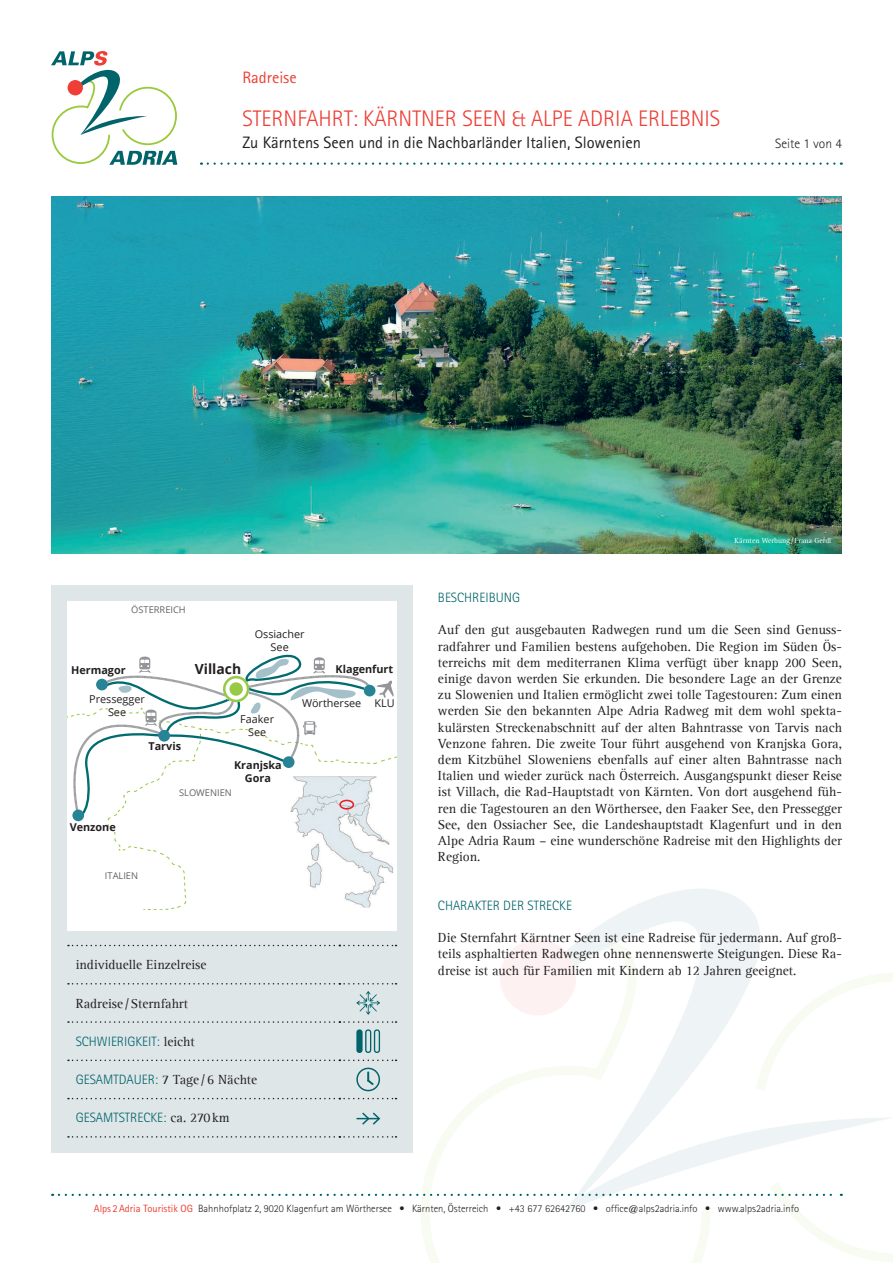
<style>
.page{position:relative;width:893px;height:1263px;background:#fff}
.page>*{position:absolute;margin:0;border:0;box-sizing:border-box;transform-origin:0 0}
.t1{font:300 22.5px "Rotis Sans Serif Std";color:#ee3e35}
.t2{font:16.5px "Rotis Sans Serif Std";color:#231f20}
.t3{font:16.5px "Rotis Sans Serif Std";color:#ee3e35}
.t4{font:700 13.95px "Open Sans";color:#231f20}
.t5{font:13.5px/16.2px "Agfa Rotis Serif";color:#231f20;text-align:justify}
.t6{font:300 13.5px "Rotis Sans Serif Std";color:#00646a}
.t7{font:300 13.5px "Rotis Sans Serif Std";color:#231f20}
.t8{font:10.8px/13px "Open Sans";color:#231f20;text-align:center}
.t9{font:700 10.8px/13px "Open Sans";color:#231f20;text-align:center}
.t10{font:300 10.5px "Rotis Sans Serif Std";color:#231f20}
.t11{font:9.3px "Open Sans";color:#636366}
.t12{font:7.5px "Agfa Rotis Serif";color:#fff}
.s1{font-family:"Agfa Rotis Serif";font-weight:400;color:#231f20}
.s2{font-family:"Rotis Sans Serif Std";font-weight:300;color:#00646a}
.s3{font-weight:400;color:#ee3e35}
</style>
<div class="page">
<svg style="left:421px;top:973px;width:472px;height:290px"></svg>
<svg style="left:519px;top:889px;width:328px;height:223px"></svg>
<div style="left:500px;top:939px;width:76px;height:76px;background:#fdf2f1;border-radius:50%"></div>
<svg style="left:208px;top:162px;width:634px;height:3px"></svg>
<svg style="left:51px;top:51px;width:126px;height:114px"></svg>
<div style="left:51px;top:586px;width:361px;height:567px;background:#dfe6e8"></div>
<img style="left:51px;top:197px;width:791px;height:356px">
<div style="left:67px;top:602px;width:329px;height:329px;background:#fff"></div>
<svg style="left:67px;top:654px;width:329px;height:256px"></svg>
<svg style="left:68px;top:945px;width:328px;height:1px"></svg>
<svg style="left:68px;top:983px;width:328px;height:1px"></svg>
<svg style="left:68px;top:1021px;width:328px;height:2px"></svg>
<svg style="left:68px;top:1059px;width:328px;height:2px"></svg>
<svg style="left:68px;top:1098px;width:328px;height:1px"></svg>
<svg style="left:356px;top:991px;width:24px;height:24px"></svg>
<div style="left:356px;top:1029px;width:7px;height:24px;background:#00646a;border-radius:3px"></div>
<svg style="left:365px;top:1029px;width:15px;height:24px"></svg>
<svg style="left:356px;top:1068px;width:24px;height:23px"></svg>
<svg style="left:59px;top:1112px;width:834px;height:99px"></svg>
<p class="t3" style="left:242px;top:68px;width:56px">Radreise</p>
<h1 class="t1" style="left:242px;top:106px;width:479px">STERNFAHRT: KÄRNTNER SEEN &amp; ALPE ADRIA ERLEBNIS</h1>
<p class="t2" style="left:242px;top:133px;width:400px">Zu Kärntens Seen und in die Nachbarländer Italien, Slowenien</p>
<p class="t7" style="left:775px;top:136px;width:68px">Seite 1 von 4</p>
<p class="t12" style="left:735px;top:536px;width:98px">Kärnten Werbung/Franz Gerdl</p>
<p class="t11" style="left:131px;top:604px;width:56px">ÖSTERREICH</p>
<p class="t9" style="left:71px;top:664px;width:56px">Hermagor</p>
<p class="t8" style="left:89px;top:692px;width:57px">Pressegger<br>See</p>
<p class="t9" style="left:148px;top:739px;width:34px">Tarvis</p>
<p class="t4" style="left:195px;top:659px;width:48px">Villach</p>
<p class="t8" style="left:255px;top:627px;width:51px">Ossiacher<br>See</p>
<p class="t9" style="left:336px;top:662px;width:59px">Klagenfurt</p>
<p class="t8" style="left:302px;top:696px;width:61px">Wörthersee</p>
<p class="t8" style="left:374px;top:696px;width:22px">KLU</p>
<p class="t8" style="left:240px;top:713px;width:35px">Faaker<br>See</p>
<p class="t9" style="left:234px;top:759px;width:49px">Kranjska<br>Gora</p>
<p class="t9" style="left:70px;top:820px;width:48px">Venzone</p>
<p class="t11" style="left:105px;top:869px;width:35px">ITALIEN</p>
<p class="t11" style="left:179px;top:787px;width:54px">SLOWENIEN</p>
<p class="t5" style="left:76px;top:957px;width:132px">individuelle Einzelreise</p>
<p class="t5" style="left:76px;top:995px;width:114px">Radreise /Sternfahrt</p>
<p class="t6" style="left:76px;top:1033px;width:121px">SCHWIERIGKEIT: <span class="s1">leicht</span></p>
<p class="t5" style="left:76px;top:1072px;width:183px"><span class="s2">GESAMTDAUER:</span> 7 Tage /6 Nächte</p>
<p class="t6" style="left:76px;top:1110px;width:156px">GESAMTSTRECKE: <span class="s1">ca. 270km</span></p>
<p class="t6" style="left:438px;top:590px;width:84px">BESCHREIBUNG</p>
<p class="t5" style="left:438px;top:622px;width:405px">Auf den gut ausgebauten Radwegen rund um die Seen sind Genuss&shy;radfahrer und Familien bestens aufgehoben. Die Region im Süden Ös&shy;terreichs mit dem mediterranen Klima verfügt über knapp 200 Seen, einige davon werden Sie erkunden. Die besondere Lage an der Grenze zu Slowenien und Italien ermöglicht zwei tolle Tagestouren: Zum einen werden Sie den bekannten Alpe Adria Radweg mit dem wohl spekta&shy;kulärsten Streckenabschnitt auf der alten Bahntrasse von Tarvis nach Venzone fahren. Die zweite Tour führt ausgehend von Kranjska Gora, dem Kitzbühel Sloweniens ebenfalls auf einer alten Bahntrasse nach Italien und wieder zurück nach Österreich. Ausgangspunkt dieser Reise ist Villach, die Rad-Hauptstadt von Kärnten. Von dort ausgehend füh&shy;ren die Tagestouren an den Wörthersee, den Faaker See, den Pressegger See, den Ossiacher See, die Landeshauptstadt Klagenfurt und in den Alpe Adria Raum – eine wunderschöne Radreise mit den Highlights der Region.</p>
<p class="t6" style="left:438px;top:897px;width:136px">CHARAKTER DER STRECKE</p>
<p class="t5" style="left:438px;top:930px;width:405px">Die Sternfahrt Kärntner Seen ist eine Radreise für jedermann. Auf groß&shy;teils asphaltierten Radwegen ohne nennenswerte Steigungen. Diese Ra&shy;dreise ist auch für Familien mit Kindern ab 12 Jahren geeignet.</p>
<p class="t10" style="left:94px;top:1202px;width:707px"><span class="s3">Alps 2Adria Touristik OG</span> Bahnhofplatz 2, 9020 Klagenfurt am Wörthersee • Kärnten, Österreich • +43 677 62642760 • office@alps2adria.info • www.alps2adria.info</p>
</div>
